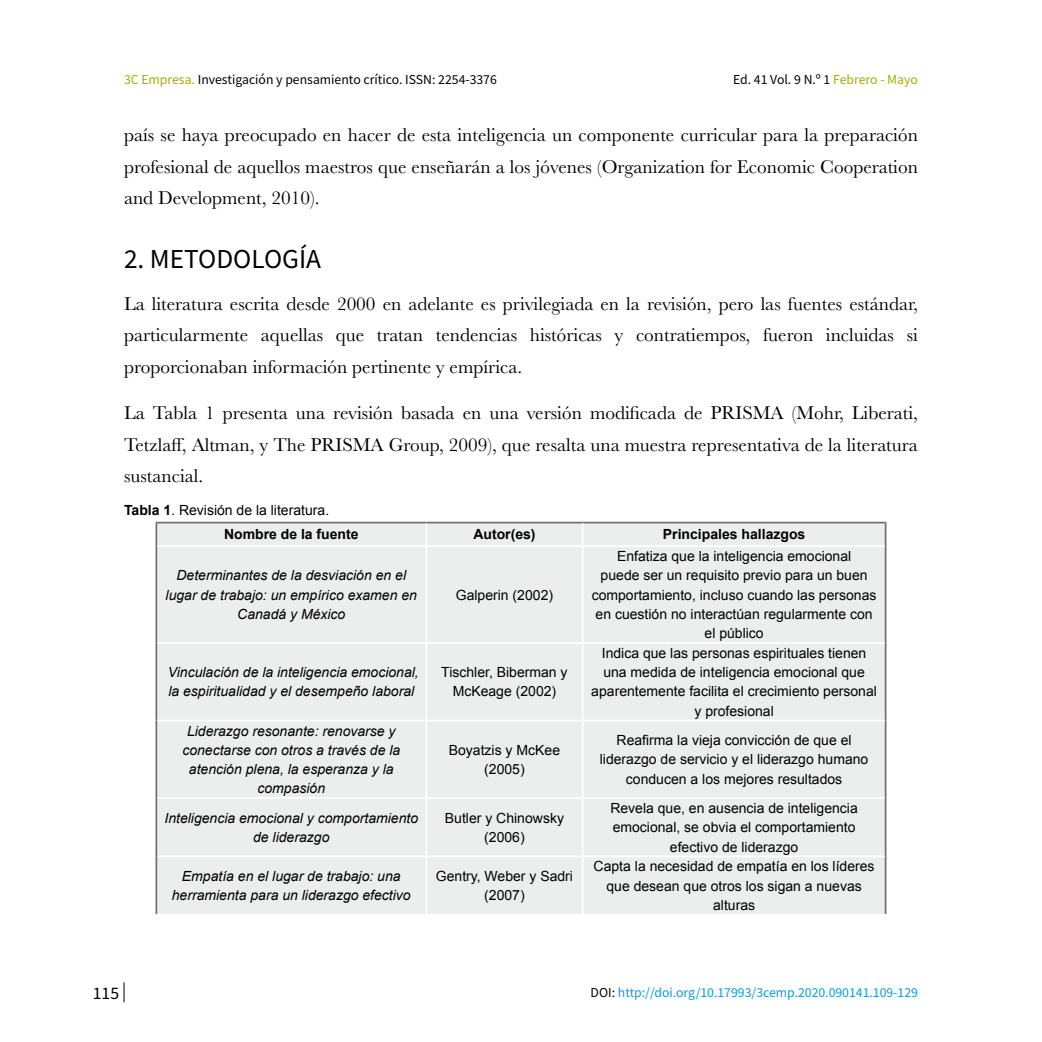
<style>
.page{position:relative;width:1042px;height:1042px;background:#fff}
.page>*{position:absolute;margin:0;border:0;box-sizing:border-box;transform-origin:0 0}
.t1{font:24.5px "Noto Sans HK";color:#000}
.t2{font:19.25px/31.5px "Baskerville";color:#000;text-align:justify}
.t3{font:15.75px "Noto Sans HK";color:#000}
.t4{font:14px/19.2px "Arial";color:#000;text-align:center}
.t5{font:italic 14px/19.2px "Arial";color:#000;text-align:center}
.t6{font:700 14px "Arial";color:#000}
.t7{font:12.25px "Noto Sans HK";color:#000}
.t8{font:12.25px "Noto Sans HK";color:#009ee0}
.s1{color:#a3ad03}
.s2{font-weight:700}
.s3{color:#000}
</style>
<div class="page">
<svg style="left:124px;top:982px;width:1px;height:20px"></svg>
<div style="left:157px;top:523px;width:728px;height:391px;background:#eceded"></div>
<hr style="left:155px;top:546px;width:2px;height:97px;background:#707172">
<hr style="left:885px;top:546px;width:1px;height:97px;background:#707172">
<hr style="left:155px;top:643px;width:2px;height:77px;background:#707172">
<hr style="left:885px;top:643px;width:1px;height:77px;background:#707172">
<hr style="left:155px;top:720px;width:2px;height:78px;background:#707172">
<hr style="left:885px;top:720px;width:1px;height:78px;background:#707172">
<hr style="left:425px;top:547px;width:2px;height:95px;background:#fff">
<hr style="left:582px;top:547px;width:1px;height:95px;background:#fff">
<hr style="left:157px;top:642px;width:269px;height:2px;background:#fff">
<hr style="left:426px;top:642px;width:157px;height:2px;background:#fff">
<hr style="left:425px;top:644px;width:2px;height:75px;background:#fff">
<hr style="left:583px;top:642px;width:302px;height:2px;background:#fff">
<hr style="left:582px;top:644px;width:1px;height:75px;background:#fff">
<hr style="left:157px;top:719px;width:269px;height:2px;background:#fff">
<hr style="left:426px;top:719px;width:157px;height:2px;background:#fff">
<hr style="left:425px;top:721px;width:2px;height:76px;background:#fff">
<hr style="left:583px;top:719px;width:302px;height:2px;background:#fff">
<hr style="left:582px;top:721px;width:1px;height:76px;background:#fff">
<hr style="left:155px;top:522px;width:271px;height:1px;background:#707172">
<hr style="left:155px;top:523px;width:2px;height:23px;background:#707172">
<hr style="left:426px;top:522px;width:157px;height:1px;background:#707172">
<hr style="left:583px;top:522px;width:303px;height:1px;background:#707172">
<svg style="left:885px;top:523px;width:1px;height:23px"></svg>
<hr style="left:425px;top:523px;width:2px;height:22px;background:#fff">
<svg style="left:582px;top:523px;width:1px;height:22px"></svg>
<hr style="left:157px;top:545px;width:269px;height:2px;background:#fff">
<hr style="left:426px;top:545px;width:157px;height:2px;background:#fff">
<hr style="left:583px;top:545px;width:302px;height:2px;background:#fff">
<hr style="left:157px;top:797px;width:269px;height:2px;background:#fff">
<hr style="left:426px;top:797px;width:157px;height:2px;background:#fff">
<hr style="left:425px;top:799px;width:2px;height:56px;background:#fff">
<hr style="left:583px;top:797px;width:302px;height:2px;background:#fff">
<hr style="left:582px;top:799px;width:1px;height:56px;background:#fff">
<hr style="left:157px;top:855px;width:269px;height:2px;background:#fff">
<hr style="left:426px;top:855px;width:157px;height:2px;background:#fff">
<hr style="left:425px;top:857px;width:2px;height:57px;background:#fff">
<hr style="left:583px;top:855px;width:302px;height:2px;background:#fff">
<hr style="left:582px;top:857px;width:1px;height:57px;background:#fff">
<hr style="left:155px;top:798px;width:2px;height:58px;background:#707172">
<hr style="left:885px;top:798px;width:1px;height:58px;background:#707172">
<hr style="left:155px;top:856px;width:2px;height:58px;background:#707172">
<hr style="left:885px;top:856px;width:1px;height:58px;background:#707172">
<p class="t7" style="left:124px;top:73px;width:374px"><span class="s1">3C Empresa.</span> Investigación y pensamiento crítico. ISSN: 2254-3376</p>
<p class="t7" style="left:733px;top:73px;width:186px">Ed. 41 Vol. 9 N.º 1 <span class="s1">Febrero - Mayo</span></p>
<h2 class="t2" style="left:124px;top:120px;width:795px">país se haya preocupado en hacer de esta inteligencia un componente curricular para la preparación profesional de aquellos maestros que enseñarán a los jóvenes (Organization for Economic Cooperation and Development, 2010).</h2>
<h1 class="t1" style="left:124px;top:246px;width:199px">2. METODOLOGÍA</h1>
<p class="t2" style="left:124px;top:288px;width:795px">La literatura escrita desde 2000 en adelante es privilegiada en la revisión, pero las fuentes estándar, particularmente aquellas que tratan tendencias históricas y contratiempos, fueron incluidas si proporcionaban información pertinente y empírica.</p>
<h2 class="t2" style="left:124px;top:398px;width:795px">La Tabla 1 presenta una revisión basada en una versión modificada de PRISMA (Mohr, Liberati, Tetzlaff, Altman, y The PRISMA Group, 2009), que resalta una muestra representativa de la literatura sustancial.</h2>
<p class="t4" style="left:224px;top:498px;width:136px;line-height:24.7px;text-align:left;text-indent:-100px"><span class="s2">Tabla 1</span>. Revisión de la literatura.<br><span class="s2">Nombre de la fuente</span></p>
<p class="t6" style="left:473px;top:525px;width:64px">Autor(es)</p>
<p class="t6" style="left:663px;top:525px;width:144px">Principales hallazgos</p>
<p class="t5" style="left:166px;top:566px;width:253px">Determinantes de la desviación en el lugar de trabajo: un empírico examen en<br>Canadá y México</p>
<p class="t4" style="left:456px;top:585px;width:99px">Galperin (2002)</p>
<p class="t5" style="left:168px;top:663px;width:253px;text-align:left">Vinculación de la inteligencia emocional, la espiritualidad y el desempeño laboral</p>
<p class="t4" style="left:441px;top:663px;width:128px">Tischler, Biberman y<br>McKeage (2002)</p>
<p class="t4" style="left:592px;top:547px;width:286px">Enfatiza que la inteligencia emocional<br>puede ser un requisito previo para un buen comportamiento, incluso cuando las personas en cuestión no interactúan regularmente con el público</p>
<p class="t4" style="left:591px;top:643px;width:287px">Indica que las personas espirituales tienen una medida de inteligencia emocional que aparentemente facilita el crecimiento personal y profesional</p>
<p class="t5" style="left:182px;top:721px;width:219px">Liderazgo resonante: renovarse y conectarse con otros a través de la atención plena, la esperanza y la compasión</p>
<p class="t4" style="left:449px;top:740px;width:113px">Boyatzis y McKee (2005)</p>
<p class="t4" style="left:600px;top:731px;width:270px">Reafirma la vieja convicción de que el liderazgo de servicio y el liderazgo humano conducen a los mejores resultados</p>
<p class="t5" style="left:164px;top:808px;width:255px">Inteligencia emocional y comportamiento de liderazgo</p>
<p class="t4" style="left:445px;top:808px;width:121px">Butler y Chinowsky (2006)</p>
<p class="t4" style="left:610px;top:799px;width:249px">Revela que, en ausencia de inteligencia emocional, se obvia el comportamiento efectivo de liderazgo</p>
<p class="t5" style="left:172px;top:867px;width:240px">Empatía en el lugar de trabajo: una herramienta para un liderazgo efectivo</p>
<p class="t4" style="left:436px;top:866px;width:139px">Gentry, Weber y Sadri (2007)</p>
<p class="t4" style="left:593px;top:857px;width:282px">Capta la necesidad de empatía en los líderes que desean que otros los sigan a nuevas alturas</p>
<p class="t3" style="left:93px;top:984px;width:28px">115</p>
<p class="t8" style="left:590px;top:986px;width:329px"><span class="s3">DOI:</span> http://doi.org/10.17993/3cemp.2020.090141.109-129</p>
</div>
